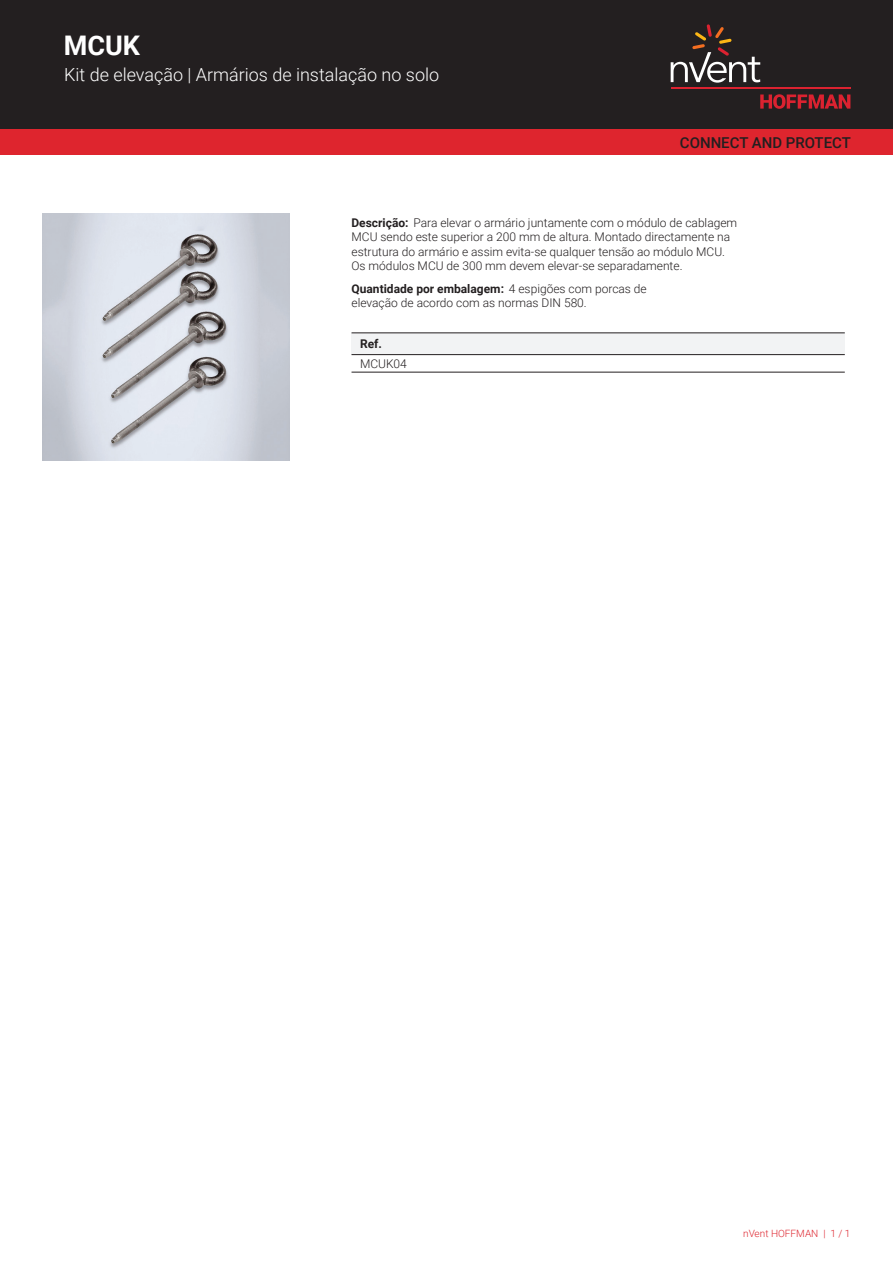
<style>
.page{position:relative;width:893px;height:1263px;background:#fff}
.page>*{position:absolute;margin:0;border:0;box-sizing:border-box;transform-origin:0 0}
.t1{font:700 27px "Roboto";color:#fff}
.t2{font:300 18px "Roboto";color:#fff}
.t3{font:500 15px "Roboto";color:#231f20}
.t4{font:300 12px/14.4px "Roboto";color:#231f20}
.t5{font:700 12px "Roboto";color:#231f20}
.t6{font:300 10.05px "Roboto";color:#de252e}
.s1{font-weight:700}
</style>
<div class="page">
<div style="left:0;top:0;width:893px;height:129px;background:#231f20"></div>
<svg style="left:760px;top:94px;width:90px;height:15px"></svg>
<hr style="left:671px;top:88px;width:179px;height:1px;background:#db2230">
<svg style="left:671px;top:24px;width:89px;height:59px"></svg>
<div style="left:0;top:129px;width:893px;height:26px;background:#de252e"></div>
<div style="left:351px;top:333px;width:494px;height:22px;background:#f2f3f4"></div>
<hr style="left:351px;top:333px;width:494px;height:1px;background:#231f20">
<hr style="left:351px;top:372px;width:494px;height:1px;background:#231f20">
<hr style="left:351px;top:354px;width:494px;height:1px;background:#231f20">
<img style="left:43px;top:213px;width:246px;height:247px">
<h1 class="t1" style="left:64px;top:27px;width:78px">MCUK</h1>
<h2 class="t2" style="left:64px;top:62px;width:377px">Kit de elevação | Armários de instalação no solo</h2>
<p class="t3" style="left:680px;top:132px;width:173px">CONNECT AND PROTECT</p>
<p class="t4" style="left:351px;top:215px;width:387px"><span class="s1">Descrição:</span> Para elevar o armário juntamente com o módulo de cablagem MCU sendo este superior a 200 mm de altura. Montado directamente na estrutura do armário e assim evita-se qualquer tensão ao módulo MCU.<br>Os módulos MCU de 300 mm devem elevar-se separadamente.</p>
<p class="t4" style="left:351px;top:281px;width:297px"><span class="s1">Quantidade por embalagem:</span> 4 espigões com porcas de elevação de acordo com as normas DIN 580.</p>
<p class="t5" style="left:360px;top:336px;width:23px">Ref.</p>
<p class="t4" style="left:360px;top:356px;width:48px">MCUK04</p>
<p class="t6" style="left:743px;top:1226px;width:109px">nVent HOFFMAN | 1 / 1</p>
</div>
